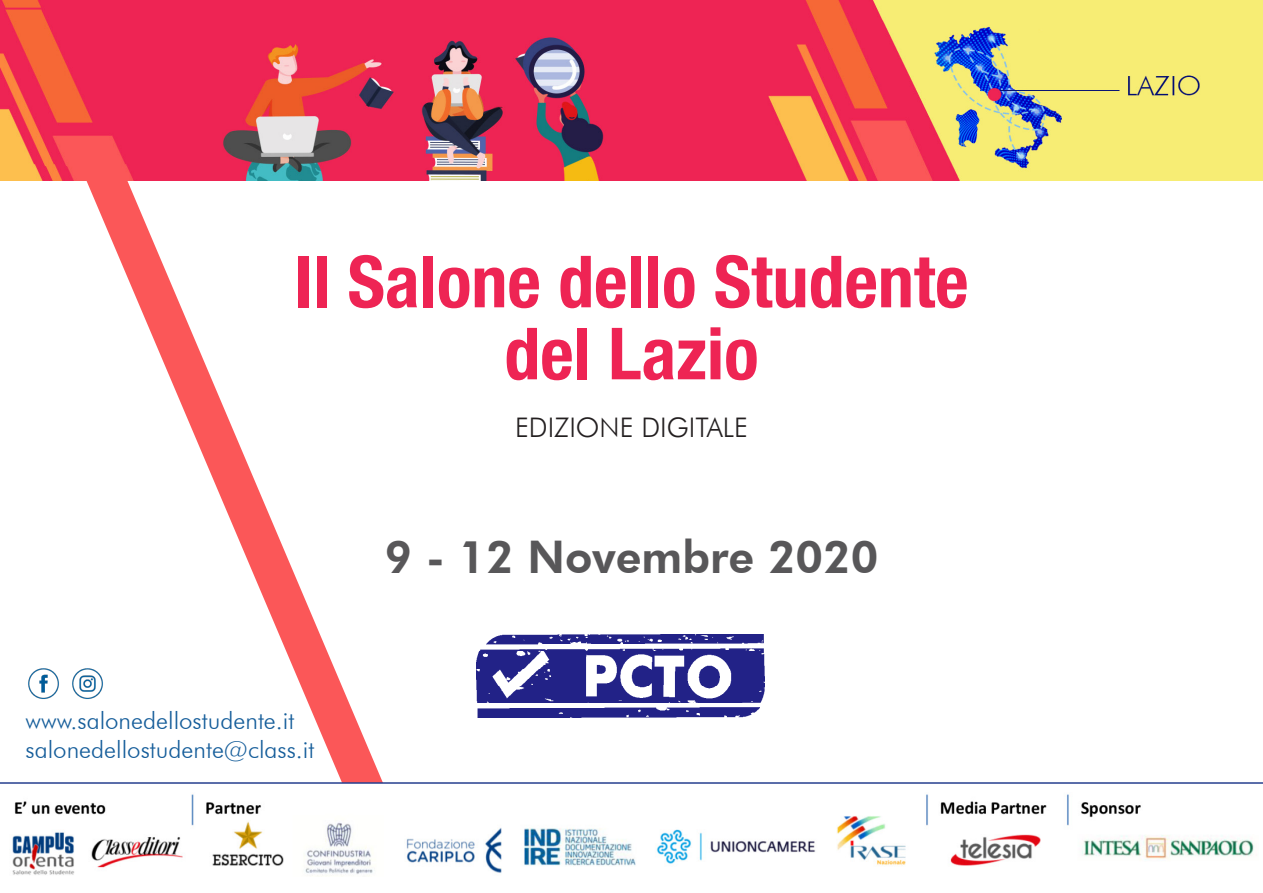
<style>
.page{position:relative;width:1263px;height:893px;background:#fff}
.page>*{position:absolute;margin:0;border:0;box-sizing:border-box;transform-origin:0 0}
.t1{font:700 condensed 72px "Helvetica Neue LT Std";color:#ee2454}
.t2{font:800 45px "Futura BT";color:#585759}
.t3{font:300 27px "Futura BT";color:#231f20}
.t4{font:300 24px "Futura BT";color:#155d9a}
</style>
<div class="page">
<img style="left:0;top:0;width:1263px;height:181px">
<svg style="left:85px;top:163px;width:303px;height:619px"></svg>
<svg style="left:0;top:782px;width:1263px;height:94px"></svg>
<img style="left:28px;top:668px;width:31px;height:31px">
<img style="left:72px;top:666px;width:34px;height:36px">
<img style="left:476px;top:634px;width:288px;height:83px">
<p class="t1" style="left:294px;top:238px;width:675px">Il Salone dello Studente</p>
<p class="t1" style="left:504px;top:310px;width:256px">del Lazio</p>
<p class="t3" style="left:515px;top:411px;width:234px">EDIZIONE DIGITALE</p>
<p class="t4" style="left:26px;top:706px;width:270px">www.salonedellostudente.it</p>
<p class="t4" style="left:26px;top:734px;width:290px">salonedellostudente@class.it</p>
<p class="t2" style="left:385px;top:530px;width:495px">9 - 12 Novembre 2020</p>
</div>
